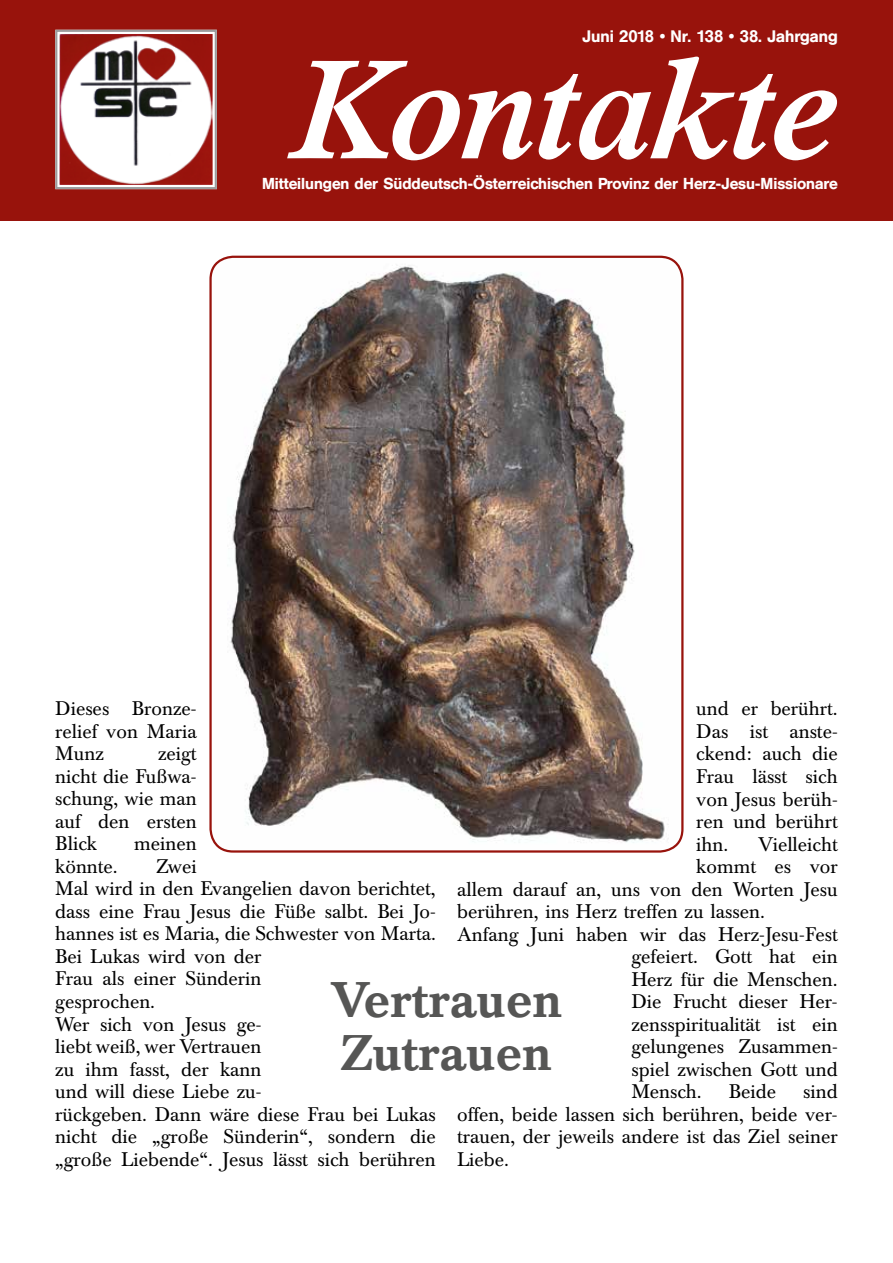
<style>
.page{position:relative;width:893px;height:1263px;background:#fff}
.page>*{position:absolute;margin:0;border:0;box-sizing:border-box;transform-origin:0 0}
.t1{font:italic 600 138px "Times BQ";color:#fff}
.t2{font:500 49.5px/52.5px "Baskerville BQ";color:#565655}
.t3{font:19.5px/22.5px "Baskerville BQ";color:#000;text-align:justify}
.t4{font:500 16.5px "Helvetica BQ";color:#fff}
.t5{font:500 15.75px "Helvetica BQ";color:#fff}
</style>
<div class="page">
<div style="left:0;top:0;width:893px;height:221px;background:#98130c"></div>
<svg style="left:55px;top:29px;width:162px;height:161px"></svg>
<img style="left:212px;top:257px;width:470px;height:593px">
<div style="left:209px;top:256px;width:474px;height:597px;border:2px solid #98130c;border-radius:23px"></div>
<p class="t4" style="left:582px;top:27px;width:257px">Juni 2018 • Nr. 138 • 38. Jahrgang</p>
<h1 class="t1" style="left:287px;top:27px;width:544px">Kontakte</h1>
<p class="t5" style="left:262px;top:174px;width:577px">Mitteilungen der Süddeutsch-Österreichischen Provinz der Herz-Jesu-Missionare</p>
<p class="t3" style="left:696px;top:698px;width:143px">und er berührt.<br>Das ist anste&shy;ckend: auch die Frau lässt sich von Jesus berüh&shy;ren und berührt ihn.</p>
<p class="t3" style="left:55px;top:698px;width:143px">Dieses Bronze&shy;relief von Maria Munz</p>
<p class="t3" style="left:55px;top:743px;width:143px;text-indent:103px">zeigt nicht die Fußwa&shy;schung, wie man auf den ersten Blick</p>
<p class="t3" style="left:758px;top:833px;width:81px">Vielleicht</p>
<p class="t3" style="left:696px;top:856px;width:143px">kommt es vor</p>
<p class="t3" style="left:457px;top:878px;width:382px">allem darauf an, uns von den Worten Jesu</p>
<p class="t3" style="left:457px;top:901px;width:309px">berühren, ins Herz treffen zu lassen.</p>
<p class="t3" style="left:457px;top:923px;width:382px">Anfang Juni haben wir das Herz-Jesu-Fest</p>
<p class="t3" style="left:631px;top:946px;width:208px">gefeiert. Gott hat ein</p>
<p class="t3" style="left:631px;top:968px;width:208px">Herz für die Menschen.</p>
<p class="t3" style="left:631px;top:991px;width:208px">Die Frucht dieser Her-</p>
<p class="t3" style="left:631px;top:1013px;width:208px">zensspiritualität ist ein</p>
<p class="t3" style="left:631px;top:1036px;width:208px">gelungenes Zusammen-</p>
<p class="t3" style="left:631px;top:1058px;width:208px">spiel zwischen Gott und</p>
<p class="t3" style="left:631px;top:1081px;width:72px">Mensch.</p>
<p class="t3" style="left:729px;top:1081px;width:49px">Beide</p>
<p class="t3" style="left:134px;top:833px;width:64px">meinen</p>
<p class="t3" style="left:55px;top:855px;width:64px">könnte.</p>
<p class="t3" style="left:55px;top:855px;width:382px;text-align:left;text-indent:101px">Zwei<br>Mal wird in den Evangelien davon berichtet, dass eine Frau Jesus die Füße salbt. Bei Jo&shy;hannes ist es Maria, die Schwester von Marta.<br>Bei Lukas wird von der<br>Frau als einer Sünderin<br>gesprochen.<br>Wer sich von Jesus ge-<br>liebt weiß, wer Vertrauen<br>zu ihm fasst, der kann<br>und will diese Liebe zu-<br>rückgeben. Dann wäre diese Frau bei Lukas nicht die „große Sünderin“, sondern die „große Liebende“. Jesus lässt sich berühren</p>
<h2 class="t2" style="left:330px;top:975px;width:233px">Vertrauen<br>Zutrauen</h2>
<p class="t3" style="left:457px;top:1081px;width:382px;text-indent:346px">sind offen, beide lassen sich berühren, beide ver&shy;trauen, der jeweils andere ist das Ziel seiner Liebe.</p>
</div>
